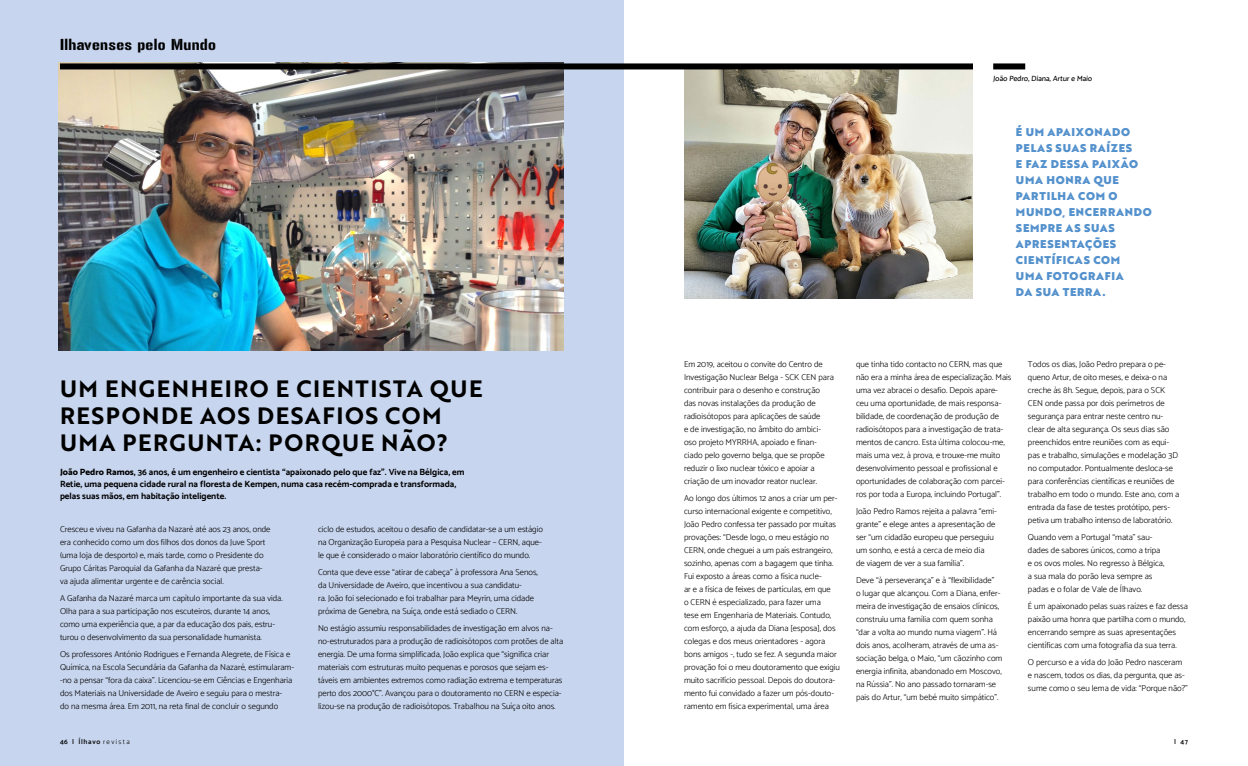
<style>
.page{position:relative;width:1248px;height:766px;background:#fff}
.page>*{position:absolute;margin:0;border:0;box-sizing:border-box;transform-origin:0 0}
.t1{font:23px/27px "Brother 1816 Bold";letter-spacing:.065em;color:#000}
.t2{font:14px "Gunplay";letter-spacing:.025em;color:#000}
.t3{font:11px/16px "Brother 1816 Black";letter-spacing:.065em;color:#5491cd}
.t4{font:700 9px/12px "Catamaran";color:#000}
.t5{font:300 8.6px/13px "Catamaran";color:#000}
.t6{font:500 7.6px "Catamaran";color:#000}
.t7{font:600 7px "Catamaran";letter-spacing:.1em;color:#000}
.s1{font-weight:800}
.s2{font-weight:300}
</style>
<div class="page">
<div style="left:0;top:0;width:624px;height:765px;background:#c7d5ee"></div>
<img style="left:59px;top:63px;width:505px;height:287px">
<img style="left:684px;top:69px;width:288px;height:229px">
<div style="left:60px;top:63px;width:912px;height:6px;background:#000"></div>
<div style="left:993px;top:63px;width:32px;height:6px;background:#000"></div>
<h2 class="t2" style="left:60px;top:37px;width:157px">Ilhavenses pelo Mundo</h2>
<h1 class="t1" style="left:60px;top:374px;width:424px">UM ENGENHEIRO E CIENTISTA QUE<br>RESPONDE AOS DESAFIOS COM<br>UMA PERGUNTA: PORQUE NÃO?</h1>
<p class="t4" style="left:60px;top:465px;width:406px"><span class="s1">João Pedro Ramos</span>, 36 anos, é um engenheiro e cientista “apaixonado pelo que faz”. Vive na Bélgica, em<br>Retie, uma pequena cidade rural na floresta de Kempen, numa casa recém-comprada e transformada, pelas suas mãos, em habitação inteligente.</p>
<p class="t5" style="left:60px;top:522px;width:212px">Cresceu e viveu na Gafanha da Nazaré até aos 23 anos, onde era conhecido como um dos filhos dos donos da Juve Sport (uma loja de desporto) e, mais tarde, como o Presidente do Grupo Cáritas Paroquial da Gafanha da Nazaré que presta&shy;va ajuda alimentar urgente e de carência social.</p>
<p class="t5" style="left:60px;top:591px;width:224px">A Gafanha da Nazaré marca um capítulo importante da sua vida.<br>Olha para a sua participação nos escuteiros, durante 14 anos, como uma experiência que, a par da educação dos pais, estru&shy;turou o desenvolvimento da sua personalidade humanista.</p>
<p class="t5" style="left:60px;top:647px;width:235px">Os professores António Rodrigues e Fernanda Alegrete, de Física e Química, na Escola Secundária da Gafanha da Nazaré, estimularam--no a pensar “fora da caixa”. Licenciou-se em Ciências e Engenharia dos Materiais na Universidade de Aveiro e seguiu para o mestra-<br>do na mesma área. Em 2011, na reta final de concluir o segundo</p>
<p class="t5" style="left:318px;top:522px;width:226px">ciclo de estudos, aceitou o desafio de candidatar-se a um estágio na Organização Europeia para a Pesquisa Nuclear – CERN, aque&shy;le que é considerado o maior laboratório científico do mundo.</p>
<p class="t5" style="left:318px;top:565px;width:221px">Conta que deve esse “atirar de cabeça” à professora Ana Senos, da Universidade de Aveiro, que incentivou a sua candidatu-<br>ra. João foi selecionado e foi trabalhar para Meyrin, uma cidade próxima de Genebra, na Suíça, onde está sediado o CERN.</p>
<p class="t5" style="left:318px;top:621px;width:247px">No estágio assumiu responsabilidades de investigação em alvos na&shy;no-estruturados para a produção de radioisótopos com protões de alta energia. De uma forma simplificada, João explica que “significa criar materiais com estruturas muito pequenas e porosos que sejam es&shy;táveis em ambientes extremos como radiação extrema e temperaturas perto dos 2000°C”. Avançou para o doutoramento no CERN e especia&shy;lizou-se na produção de radioisótopos. Trabalhou na Suíça oito anos.</p>
<p class="t6" style="left:993px;top:74px;width:101px">João Pedro, Diana, Artur e Maio</p>
<p class="t3" style="left:1015px;top:123px;width:137px">É UM APAIXONADO<br>PELAS SUAS RAÍZES<br>E FAZ DESSA PAIXÃO<br>UMA HONRA QUE<br>PARTILHA COM O<br>MUNDO, ENCERRANDO<br>SEMPRE AS SUAS<br>APRESENTAÇÕES<br>CIENTÍFICAS COM<br>UMA FOTOGRAFIA<br>DA SUA TERRA.</p>
<p class="t5" style="left:684px;top:357px;width:151px">Em 2019, aceitou o convite do Centro de Investigação Nuclear Belga - SCK CEN para contribuir para o desenho e construção das novas instalações da produção de radioisótopos para aplicações de saúde<br>e de investigação, no âmbito do ambici&shy;oso projeto MYRRHA, apoiado e finan&shy;ciado pelo governo belga, que se propõe reduzir o lixo nuclear tóxico e apoiar a criação de um inovador reator nuclear.</p>
<p class="t5" style="left:684px;top:491px;width:157px">Ao longo dos últimos 12 anos a criar um per&shy;curso internacional exigente e competitivo, João Pedro confessa ter passado por muitas provações: “Desde logo, o meu estágio no CERN, onde cheguei a um país estrangeiro, sozinho, apenas com a bagagem que tinha.<br>Fui exposto a áreas como a física nucle-<br>ar e a física de feixes de partículas, em que<br>o CERN é especializado, para fazer uma<br>tese em Engenharia de Materiais. Contudo, com esforço, a ajuda da Diana [esposa], dos colegas e dos meus orientadores - agora bons amigos -, tudo se fez. A segunda maior provação foi o meu doutoramento que exigiu muito sacrifício pessoal. Depois do doutora&shy;mento fui convidado a fazer um pós-douto&shy;ramento em física experimental, uma área</p>
<p class="t5" style="left:855px;top:357px;width:157px">que tinha tido contacto no CERN, mas que não era a minha área de especialização. Mais uma vez abracei o desafio. Depois apare&shy;ceu uma oportunidade, de mais responsa&shy;bilidade, de coordenação de produção de radioisótopos para a investigação de trata&shy;mentos de cancro. Esta última colocou-me, mais uma vez, à prova, e trouxe-me muito desenvolvimento pessoal e profissional e oportunidades de colaboração com parcei&shy;ros por toda a Europa, incluindo Portugal”.</p>
<p class="t5" style="left:855px;top:504px;width:142px">João Pedro Ramos rejeita a palavra “emi&shy;grante” e elege antes a apresentação de ser “um cidadão europeu que perseguiu um sonho, e está a cerca de meio dia<br>de viagem de ver a sua família”.</p>
<p class="t5" style="left:855px;top:573px;width:148px">Deve “à perseverança” e à “flexibilidade”<br>o lugar que alcançou. Com a Diana, enfer&shy;meira de investigação de ensaios clínicos, construiu uma família com quem sonha “dar a volta ao mundo numa viagem”. Há dois anos, acolheram, através de uma as&shy;sociação belga, o Maio, “um cãozinho com energia infinita, abandonado em Moscovo, na Rússia”. No ano passado tornaram-se pais do Artur, “um bebé muito simpático”.</p>
<p class="t5" style="left:1027px;top:357px;width:153px">Todos os dias, João Pedro prepara o pe&shy;queno Artur, de oito meses, e deixa-o na creche às 8h. Segue, depois, para o SCK CEN onde passa por dois perímetros de segurança para entrar neste centro nu&shy;clear de alta segurança. Os seus dias são preenchidos entre reuniões com as equi&shy;pas e trabalho, simulações e modelação 3D no computador. Pontualmente desloca-se para conferências científicas e reuniões de trabalho em todo o mundo. Este ano, com a entrada da fase de testes protótipo, pers&shy;petiva um trabalho intenso de laboratório.</p>
<p class="t5" style="left:1027px;top:530px;width:138px">Quando vem a Portugal “mata” sau&shy;dades de sabores únicos, como a tripa e os ovos moles. No regresso à Bélgica, a sua mala do porão leva sempre as padas e o folar de Vale de Ílhavo.</p>
<p class="t5" style="left:1027px;top:599px;width:161px">É um apaixonado pelas suas raízes e faz dessa paixão uma honra que partilha com o mundo, encerrando sempre as suas apresentações científicas com uma fotografia da sua terra.</p>
<p class="t5" style="left:1027px;top:655px;width:161px">O percurso e a vida do João Pedro nasceram e nascem, todos os dias, da pergunta, que as&shy;sume como o seu lema de vida: “Porque não?”</p>
<p class="t7" style="left:60px;top:737px;width:71px">46 | Ílhavo <span class="s2">revista</span></p>
<p class="t7" style="left:1174px;top:737px;width:15px">| 47</p>
</div>
